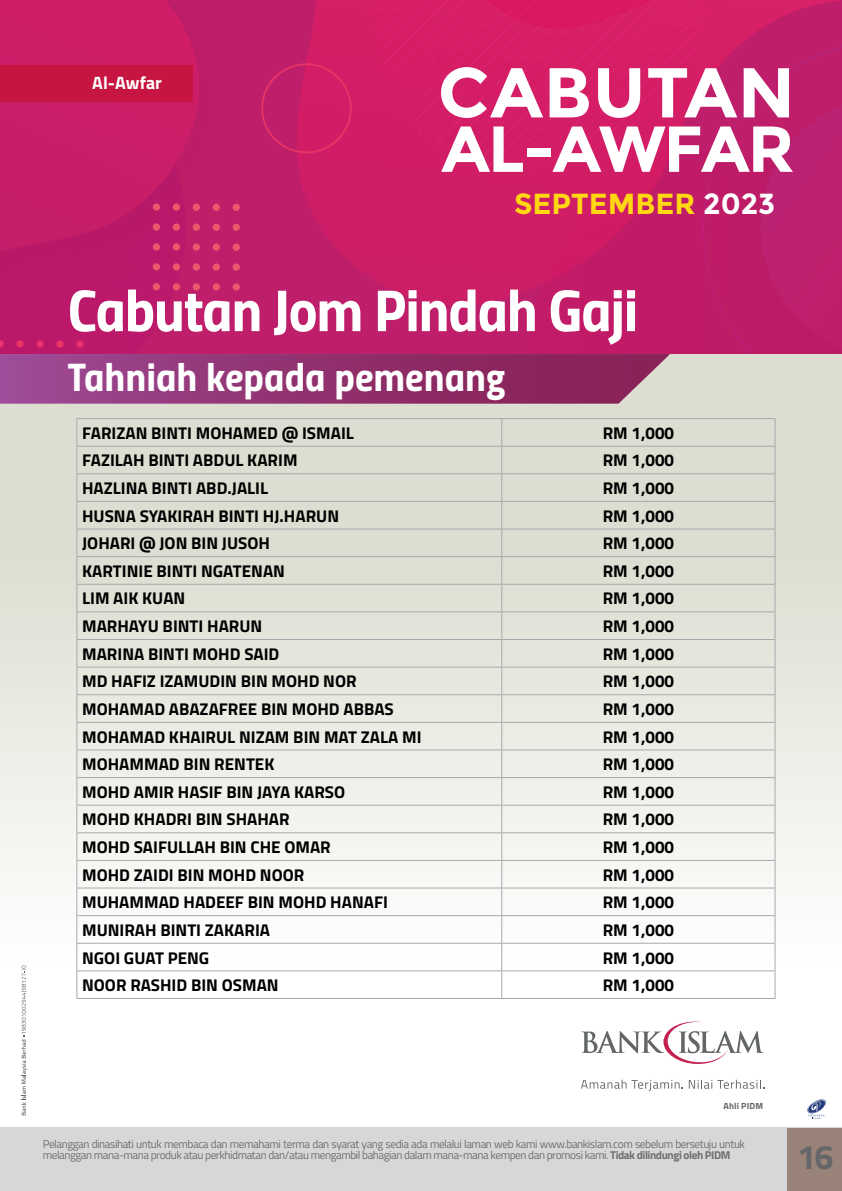
<style>
.page{position:relative;width:842px;height:1191px;background:#fff}
.page>*{position:absolute;margin:0;border:0;box-sizing:border-box;transform-origin:0 0}
.t1{font:59.4px "Titillium Bold Upright";letter-spacing:-.02em;color:#fff}
.t2{font:40.1px "Titillium Bold Upright";color:#fff}
.t3{font:700 34px "Titillium";color:#656669}
.t4{font:700 29px "Montserrat";color:#ffd712}
.t5{font:700 17.9px "Titillium";color:#fff}
.t6{font:700 17px "Titillium";color:#000}
.t7{font:11.3px/11.3px "Titillium";letter-spacing:-.04em;color:#6d6f70}
.t8{font:700 8.9px "Titillium";letter-spacing:.015em;color:#626667}
.s1{color:#fff}
.s2{font-weight:700}
</style>
<div class="page">
<div style="left:0;top:354px;width:842px;height:651px;background:linear-gradient(to bottom,#d4d2c3,#fefefe)"></div>
<div style="left:0;top:1128px;width:842px;height:63px;background:#d6d7d8"></div>
<svg style="left:807px;top:1099px;width:19px;height:20px"></svg>
<div style="left:788px;top:1128px;width:54px;height:63px;background:#998379"></div>
<svg style="left:0;top:0;width:842px;height:404px;background:#c52f72"></svg>
<svg style="left:581px;top:1079px;width:102px;height:12px"></svg>
<svg style="left:689px;top:1079px;width:75px;height:9px"></svg>
<svg style="left:581px;top:1021px;width:183px;height:43px"></svg>
<svg style="left:21px;top:965px;width:6px;height:150px"></svg>
<hr style="left:77px;top:418px;width:425px;height:1px;background:#a7a9ac">
<hr style="left:502px;top:418px;width:273px;height:1px;background:#a7a9ac">
<hr style="left:77px;top:446px;width:425px;height:1px;background:#a7a9ac">
<hr style="left:502px;top:446px;width:273px;height:1px;background:#a7a9ac">
<hr style="left:77px;top:473px;width:425px;height:1px;background:#a7a9ac">
<hr style="left:502px;top:473px;width:273px;height:1px;background:#a7a9ac">
<hr style="left:77px;top:501px;width:425px;height:1px;background:#a7a9ac">
<hr style="left:502px;top:501px;width:273px;height:1px;background:#a7a9ac">
<hr style="left:77px;top:529px;width:425px;height:1px;background:#a7a9ac">
<hr style="left:502px;top:529px;width:273px;height:1px;background:#a7a9ac">
<hr style="left:77px;top:556px;width:425px;height:1px;background:#a7a9ac">
<hr style="left:502px;top:556px;width:273px;height:1px;background:#a7a9ac">
<hr style="left:77px;top:584px;width:425px;height:1px;background:#a7a9ac">
<hr style="left:502px;top:584px;width:273px;height:1px;background:#a7a9ac">
<hr style="left:77px;top:611px;width:425px;height:1px;background:#a7a9ac">
<hr style="left:502px;top:611px;width:273px;height:1px;background:#a7a9ac">
<hr style="left:77px;top:639px;width:425px;height:1px;background:#a7a9ac">
<hr style="left:502px;top:639px;width:273px;height:1px;background:#a7a9ac">
<hr style="left:77px;top:667px;width:425px;height:1px;background:#a7a9ac">
<hr style="left:502px;top:667px;width:273px;height:1px;background:#a7a9ac">
<hr style="left:77px;top:694px;width:425px;height:1px;background:#a7a9ac">
<hr style="left:502px;top:694px;width:273px;height:1px;background:#a7a9ac">
<hr style="left:77px;top:722px;width:425px;height:1px;background:#a7a9ac">
<hr style="left:502px;top:722px;width:273px;height:1px;background:#a7a9ac">
<hr style="left:77px;top:749px;width:425px;height:1px;background:#a7a9ac">
<hr style="left:502px;top:749px;width:273px;height:1px;background:#a7a9ac">
<hr style="left:77px;top:777px;width:425px;height:1px;background:#a7a9ac">
<hr style="left:502px;top:777px;width:273px;height:1px;background:#a7a9ac">
<hr style="left:77px;top:805px;width:425px;height:1px;background:#a7a9ac">
<hr style="left:502px;top:805px;width:273px;height:1px;background:#a7a9ac">
<hr style="left:77px;top:832px;width:425px;height:1px;background:#a7a9ac">
<hr style="left:502px;top:832px;width:273px;height:1px;background:#a7a9ac">
<hr style="left:77px;top:860px;width:425px;height:1px;background:#a7a9ac">
<hr style="left:502px;top:860px;width:273px;height:1px;background:#a7a9ac">
<hr style="left:77px;top:887px;width:425px;height:1px;background:#a7a9ac">
<hr style="left:502px;top:887px;width:273px;height:1px;background:#a7a9ac">
<hr style="left:77px;top:915px;width:425px;height:1px;background:#a7a9ac">
<hr style="left:502px;top:915px;width:273px;height:1px;background:#a7a9ac">
<hr style="left:77px;top:943px;width:425px;height:1px;background:#a7a9ac">
<hr style="left:502px;top:943px;width:273px;height:1px;background:#a7a9ac">
<hr style="left:77px;top:970px;width:425px;height:1px;background:#a7a9ac">
<svg style="left:77px;top:419px;width:1px;height:579px"></svg>
<hr style="left:502px;top:970px;width:273px;height:1px;background:#a7a9ac">
<svg style="left:501px;top:419px;width:1px;height:579px"></svg>
<svg style="left:775px;top:419px;width:1px;height:579px"></svg>
<hr style="left:77px;top:998px;width:425px;height:1px;background:#a7a9ac">
<hr style="left:502px;top:998px;width:273px;height:1px;background:#a7a9ac">
<p class="t5" style="left:92px;top:69px;width:71px">Al-Awfar</p>
<h3 class="t4" style="left:514px;top:186px;width:263px">SEPTEMBER <span class="s1">2023</span></h3>
<h1 class="t1" style="left:68px;top:264px;width:572px">Cabutan Jom Pindah Gaji</h1>
<h2 class="t2" style="left:68px;top:346px;width:439px">Tahniah kepada pemenang</h2>
<p class="t6" style="left:82px;top:420px;width:273px">FARIZAN BINTI MOHAMED @ ISMAIL</p>
<p class="t6" style="left:603px;top:420px;width:73px">RM 1,000</p>
<p class="t6" style="left:82px;top:447px;width:217px">FAZILAH BINTI ABDUL KARIM</p>
<p class="t6" style="left:603px;top:447px;width:73px">RM 1,000</p>
<p class="t6" style="left:82px;top:475px;width:188px">HAZLINA BINTI ABD.JALIL</p>
<p class="t6" style="left:603px;top:475px;width:73px">RM 1,000</p>
<p class="t6" style="left:82px;top:502px;width:258px">HUSNA SYAKIRAH BINTI HJ.HARUN</p>
<p class="t6" style="left:603px;top:502px;width:73px">RM 1,000</p>
<p class="t6" style="left:82px;top:530px;width:189px">JOHARI @ JON BIN JUSOH</p>
<p class="t6" style="left:603px;top:530px;width:73px">RM 1,000</p>
<p class="t6" style="left:82px;top:558px;width:204px">KARTINIE BINTI NGATENAN</p>
<p class="t6" style="left:603px;top:558px;width:73px">RM 1,000</p>
<p class="t6" style="left:82px;top:585px;width:105px">LIM AIK KUAN</p>
<p class="t6" style="left:603px;top:585px;width:73px">RM 1,000</p>
<p class="t6" style="left:82px;top:613px;width:182px">MARHAYU BINTI HARUN</p>
<p class="t6" style="left:603px;top:613px;width:73px">RM 1,000</p>
<p class="t6" style="left:82px;top:641px;width:199px">MARINA BINTI MOHD SAID</p>
<p class="t6" style="left:603px;top:641px;width:73px">RM 1,000</p>
<p class="t6" style="left:82px;top:668px;width:276px">MD HAFIZ IZAMUDIN BIN MOHD NOR</p>
<p class="t6" style="left:603px;top:668px;width:73px">RM 1,000</p>
<p class="t6" style="left:82px;top:696px;width:313px">MOHAMAD ABAZAFREE BIN MOHD ABBAS</p>
<p class="t6" style="left:603px;top:696px;width:73px">RM 1,000</p>
<p class="t6" style="left:82px;top:723px;width:341px">MOHAMAD KHAIRUL NIZAM BIN MAT ZALA MI</p>
<p class="t6" style="left:603px;top:723px;width:73px">RM 1,000</p>
<p class="t6" style="left:82px;top:751px;width:194px">MOHAMMAD BIN RENTEK</p>
<p class="t6" style="left:603px;top:751px;width:73px">RM 1,000</p>
<p class="t6" style="left:82px;top:779px;width:265px">MOHD AMIR HASIF BIN JAYA KARSO</p>
<p class="t6" style="left:603px;top:779px;width:73px">RM 1,000</p>
<p class="t6" style="left:82px;top:806px;width:209px">MOHD KHADRI BIN SHAHAR</p>
<p class="t6" style="left:603px;top:806px;width:73px">RM 1,000</p>
<p class="t6" style="left:82px;top:834px;width:250px">MOHD SAIFULLAH BIN CHE OMAR</p>
<p class="t6" style="left:603px;top:834px;width:73px">RM 1,000</p>
<p class="t6" style="left:82px;top:861px;width:224px">MOHD ZAIDI BIN MOHD NOOR</p>
<p class="t6" style="left:603px;top:861px;width:73px">RM 1,000</p>
<p class="t6" style="left:82px;top:889px;width:307px">MUHAMMAD HADEEF BIN MOHD HANAFI</p>
<p class="t6" style="left:603px;top:889px;width:73px">RM 1,000</p>
<p class="t6" style="left:82px;top:917px;width:190px">MUNIRAH BINTI ZAKARIA</p>
<p class="t6" style="left:603px;top:917px;width:73px">RM 1,000</p>
<p class="t6" style="left:82px;top:944px;width:129px">NGOI GUAT PENG</p>
<p class="t6" style="left:603px;top:944px;width:73px">RM 1,000</p>
<p class="t6" style="left:82px;top:972px;width:198px">NOOR RASHID BIN OSMAN</p>
<p class="t6" style="left:603px;top:972px;width:73px">RM 1,000</p>
<p class="t8" style="left:723px;top:1098px;width:41px">Ahli PIDM</p>
<p class="t7" style="left:43px;top:1137px;width:704px">Pelanggan dinasihati untuk membaca dan memahami terma dan syarat yang sedia ada melalui laman web kami www.bankislam.com sebelum bersetuju untuk melanggan mana-mana produk atau perkhidmatan dan/atau mengambil bahagian dalam mana-mana kempen dan promosi kami. <span class="s2">Tidak dilindungi oleh PIDM</span></p>
<h3 class="t3" style="left:797px;top:1131px;width:38px">16</h3>
</div>
